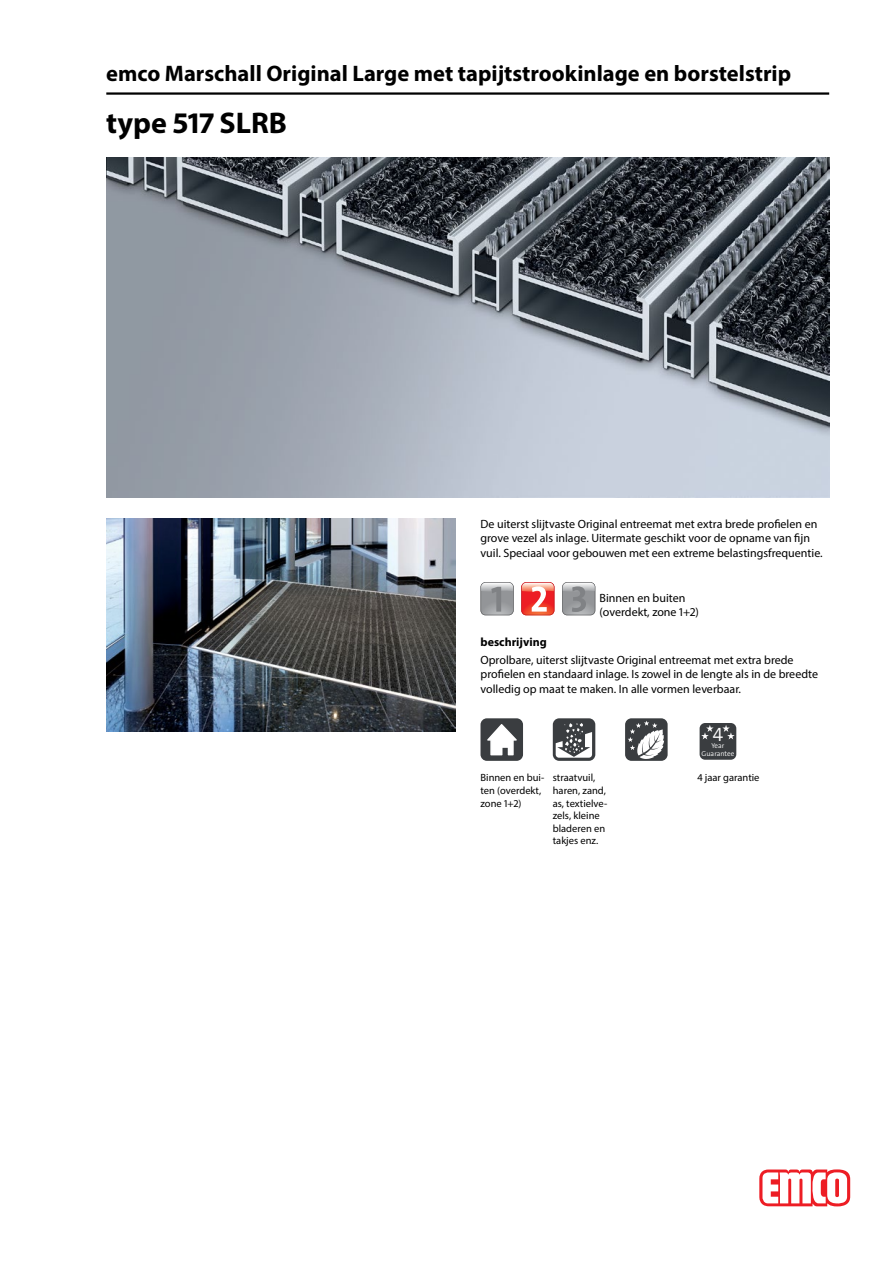
<style>
.page{position:relative;width:893px;height:1263px;background:#fff}
.page>*{position:absolute;margin:0;border:0;box-sizing:border-box;transform-origin:0 0}
.typ_bau{font:700 30px "Myriad Pro";color:#000}
.titel1_em_bau{font:700 22.5px "Myriad Pro";color:#000}
.BILDR{font:300 19.5px "The Sans Os F";color:#fff}
.fliesstext_bau{font:12px/14.4px "Myriad Pro";color:#000}
.Stoerer{font:12px/14.4px "Myriad Pro";color:#000}
.fliesstext_bold_bau{font:700 12px "Myriad Pro";color:#000}
.mouseovertext_bau{font:10.5px/12.6px "Myriad Pro";color:#000}
.BILDR-2{font:300 7.05px/7.8px "The Sans Os F";color:#fff;text-align:center}
</style>
<div class="page">
<img style="left:106px;top:157px;width:723px;height:340px">
<hr style="left:106px;top:92px;width:723px;height:3px;background:#000">
<svg style="left:759px;top:1169px;width:91px;height:37px"></svg>
<img style="left:106px;top:519px;width:349px;height:212px">
<svg style="left:521px;top:582px;width:33px;height:33px"></svg>
<svg style="left:562px;top:582px;width:33px;height:33px"></svg>
<svg style="left:480px;top:582px;width:34px;height:33px"></svg>
<div style="left:480px;top:718px;width:43px;height:43px;background:#3a3d40;border-radius:6px"></div>
<svg style="left:487px;top:724px;width:30px;height:31px"></svg>
<div style="left:553px;top:718px;width:42px;height:43px;background:#3a3d40;border-radius:6px"></div>
<svg style="left:556px;top:723px;width:36px;height:35px"></svg>
<div style="left:625px;top:718px;width:43px;height:43px;background:#3a3d40;border-radius:6px"></div>
<svg style="left:628px;top:721px;width:36px;height:38px"></svg>
<div style="left:700px;top:723px;width:36px;height:37px;background:#3a3d40;border-radius:5px"></div>
<svg style="left:701px;top:725px;width:13px;height:14px"></svg>
<svg style="left:722px;top:725px;width:13px;height:14px"></svg>
<p class="titel1_em_bau" style="left:106px;top:59px;width:686px">emco Marschall Original Large met tapijtstrookinlage en borstelstrip</p>
<p class="typ_bau" style="left:106px;top:103px;width:182px">type 517 SLRB</p>
<p class="Stoerer" style="left:480px;top:516px;width:344px">De uiterst slijtvaste Original entreemat met extra brede profielen en grove vezel als inlage. Uitermate geschikt voor de opname van fijn vuil. Speciaal voor gebouwen met een extreme belastingsfrequentie.</p>
<p class="fliesstext_bau" style="left:600px;top:590px;width:101px">Binnen en buiten (overdekt, zone 1+2)</p>
<p class="fliesstext_bold_bau" style="left:480px;top:635px;width:68px">beschrijving</p>
<p class="fliesstext_bau" style="left:480px;top:652px;width:339px">Oprolbare, uiterst slijtvaste Original entreemat met extra brede profielen en standaard inlage. Is zowel in de lengte als in de breedte volledig op maat te maken. In alle vormen leverbaar.</p>
<p class="mouseovertext_bau" style="left:480px;top:771px;width:65px">Binnen en bui&shy;ten (overdekt, zone 1+2)</p>
<p class="mouseovertext_bau" style="left:553px;top:771px;width:56px">straatvuil, haren, zand, as, textielve&shy;zels, kleine bladeren en takjes enz.</p>
<p class="BILDR" style="left:713px;top:721px;width:12px">4</p>
<p class="BILDR-2" style="left:702px;top:742px;width:34px">Year<br>Guarantee</p>
<p class="mouseovertext_bau" style="left:697px;top:771px;width:64px">4 jaar garantie</p>
</div>
